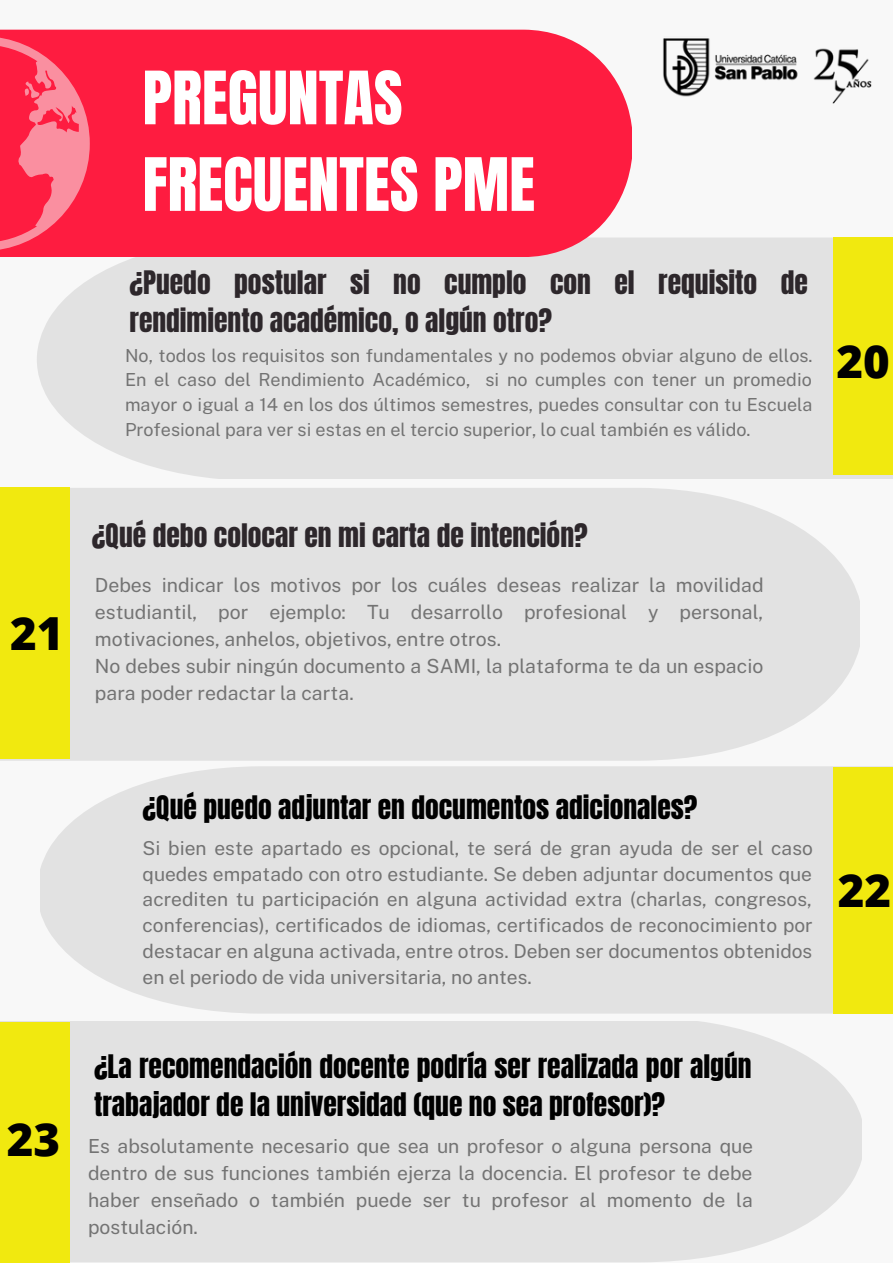
<style>
.page{position:relative;width:893px;height:1264px;background:#fff}
.page>*{position:absolute;margin:0;border:0;box-sizing:border-box;transform-origin:0 0}
.t1{font:62.4px/86.6px "Anton";color:#fff}
.t2{font:800 45.6px "Open Sans";color:#000}
.t3{font:27.6px/38.2px "Anton";color:#000}
.t4{font:27.6px/38.2px "Anton";color:#2d272b}
.t5{font:19.5px/27px "Public Sans";color:#737373}
.t6{font:19.35px/27px "Public Sans";color:#737373;text-align:justify}
.t7{font:19.2px/25.8px "Public Sans";color:#737373;text-align:justify}
.t8{font:18px/24.8px "Public Sans";color:#737373;text-align:justify}
</style>
<div class="page">
<div style="left:0;top:0;width:892px;height:1262px;background:#f8f8f8"></div>
<div style="left:37px;top:237px;width:855px;height:242px;background:#e2e2e2"></div>
<div style="left:0;top:488px;width:859px;height:272px;background:#e2e2e2"></div>
<div style="left:40px;top:766px;width:852px;height:247px;background:#e2e2e2"></div>
<div style="left:69px;top:1021px;width:792px;height:241px;background:#e2e2e2"></div>
<div style="left:833px;top:237px;width:59px;height:237px;background:#f1e90f"></div>
<div style="left:833px;top:767px;width:59px;height:246px;background:#f1e90f"></div>
<div style="left:0;top:487px;width:70px;height:272px;background:#f1e90f"></div>
<div style="left:0;top:1021px;width:69px;height:241px;background:#f1e90f"></div>
<div style="left:0;top:30px;width:631px;height:227px;background:#fe1c40"></div>
<svg style="left:0;top:36px;width:90px;height:215px;background:#fc4764"></svg>
<img style="left:663px;top:38px;width:208px;height:66px">
<h2 class="t2" style="left:10px;top:601px;width:55px">21</h2>
<h1 class="t1" style="left:143px;top:56px;width:394px">PREGUNTAS<br>FRECUENTES PME</h1>
<h3 class="t4" style="left:129px;top:263px;width:679px">¿Puedo postular si no cumplo con el requisito de rendimiento académico, o algún otro?</h3>
<p class="t8" style="left:125px;top:342px;width:689px">No, todos los requisitos son fundamentales y no podemos obviar alguno de ellos.<br>En el caso del Rendimiento Académico, si no cumples con tener un promedio mayor o igual a 14 en los dos últimos semestres, puedes consultar con tu Escuela Profesional para ver si estas en el tercio superior, lo cual también es válido.</p>
<h2 class="t2" style="left:836px;top:329px;width:55px">20</h2>
<h3 class="t4" style="left:92px;top:516px;width:497px">¿Qué debo colocar en mi carta de intención?</h3>
<p class="t5" style="left:95px;top:571px;width:670px">Debes indicar los motivos por los cuáles deseas realizar la movilidad estudiantil, por ejemplo: Tu desarrollo profesional y personal, motivaciones, anhelos, objetivos, entre otros.<br>No debes subir ningún documento a SAMI, la plataforma te da un espacio para poder redactar la carta.</p>
<h2 class="t2" style="left:7px;top:1107px;width:55px">23</h2>
<h3 class="t3" style="left:143px;top:788px;width:556px">¿Qué puedo adjuntar en documentos adicionales?</h3>
<p class="t7" style="left:143px;top:834px;width:671px">Si bien este apartado es opcional, te será de gran ayuda de ser el caso quedes empatado con otro estudiante. Se deben adjuntar documentos que acrediten tu participación en alguna actividad extra (charlas, congresos, conferencias), certificados de idiomas, certificados de reconocimiento por destacar en alguna activada, entre otros. Deben ser documentos obtenidos en el periodo de vida universitaria, no antes.</p>
<h3 class="t3" style="left:94px;top:1047px;width:659px">¿La recomendación docente podría ser realizada por algún trabajador de la universidad (que no sea profesor)?</h3>
<p class="t6" style="left:88px;top:1132px;width:666px">Es absolutamente necesario que sea un profesor o alguna persona que dentro de sus funciones también ejerza la docencia. El profesor te debe haber enseñado o también puede ser tu profesor al momento de la postulación.</p>
<h2 class="t2" style="left:837px;top:858px;width:55px">22</h2>
</div>
